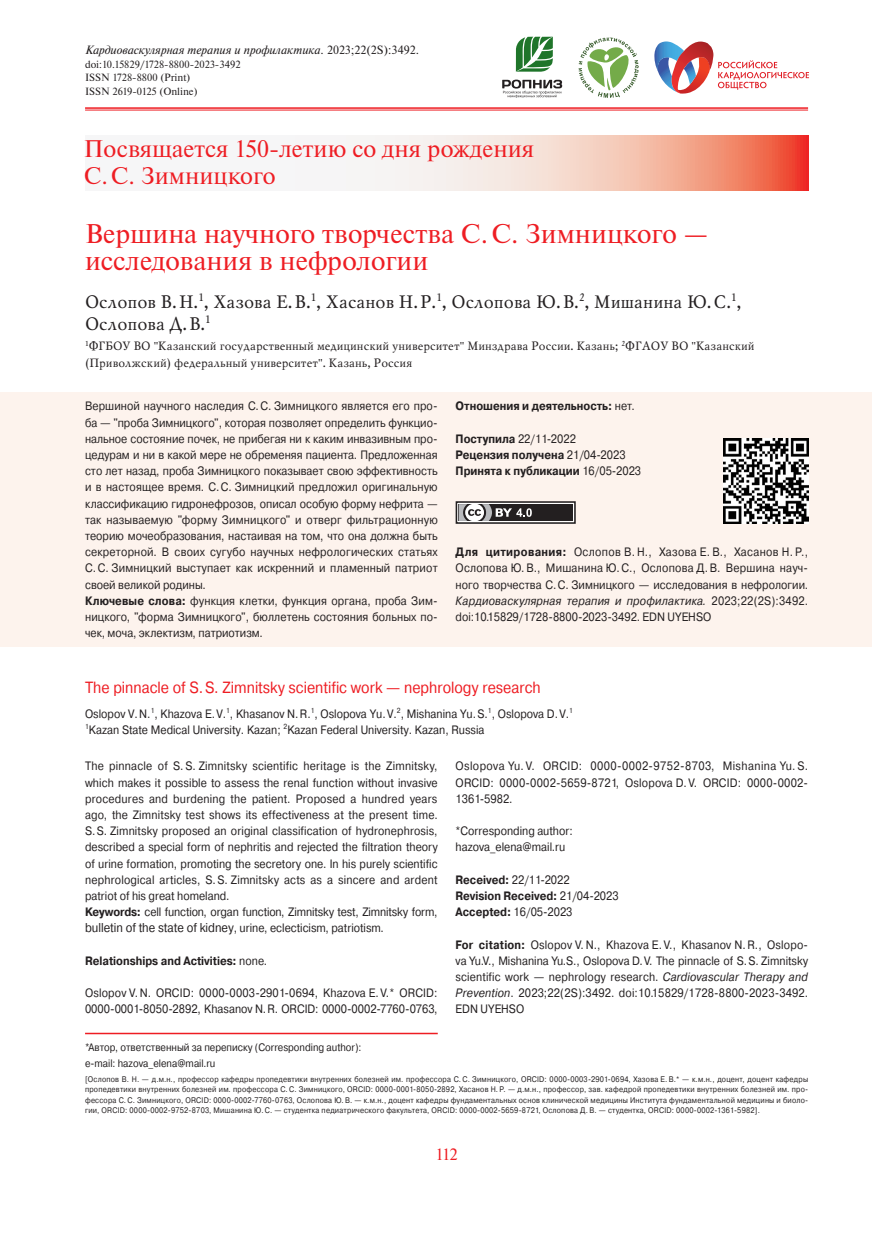
<style>
.page{position:relative;width:872px;height:1234px;background:#fff}
.page>*{position:absolute;margin:0;border:0;box-sizing:border-box;transform-origin:0 0}
.t1{font:27px/27px "Newton";color:#ee1d23}
.t2{font:24px/27px "Newton";color:#ee1d23}
.t3{font:18px/21.6px "Mysl C";color:#231f20}
.t4{font:16.5px "Newton";color:#ee1d23}
.t5{font:16.2px "Pragmatica";color:#ee1d23;scale:.89 1}
.t6{font:12.15px/16.2px "Pragmatica";letter-spacing:.005em;color:#231f20;scale:.89 1}
.t7{font:700 12.15px/16.2px "Pragmatica";color:#231f20;scale:.89 1}
.t8{font:12px/16.2px "Mysl C";color:#231f20}
.t9{font:italic 12px "Newton";color:#231f20}
.t10{font:10.8px/16.2px "Pragmatica";color:#231f20;scale:.89 1}
.t11{font:10.5px/13.5px "Newton";color:#231f20}
.t12{font:8.1px/10.5px "Pragmatica";letter-spacing:.03em;color:#231f20;text-align:justify;scale:.89 1}
.s1{font-style:normal}
.s2{font-weight:700}
.s3{font-weight:400}
.s4{font-style:italic}
.s5{font-size:12.9px}
</style>
<div class="page">
<hr style="left:85px;top:107px;width:723px;height:2px;background:#ee1d23">
<hr style="left:85px;top:110px;width:723px;height:1px;background:#ee1d23">
<div style="left:0;top:392px;width:872px;height:254px;background:#fdf3ed"></div>
<div style="left:455px;top:501px;width:121px;height:22px;border:2px solid #231f20"></div>
<div style="left:458px;top:504px;width:115px;height:17px;background:#231f20"></div>
<svg style="left:458px;top:504px;width:74px;height:17px"></svg>
<img style="left:723px;top:438px;width:85px;height:85px">
<hr style="left:85px;top:1032px;width:353px;height:1px;background:#ee1d23">
<svg style="left:578px;top:37px;width:60px;height:61px"></svg>
<svg style="left:502px;top:80px;width:60px;height:18px"></svg>
<svg style="left:516px;top:37px;width:37px;height:35px"></svg>
<svg style="left:654px;top:41px;width:155px;height:53px"></svg>
<svg style="left:346px;top:135px;width:462px;height:55px"></svg>
<p class="t9" style="left:85px;top:42px;width:335px">Кардиоваскулярная терапия и профилактика<span class="s1">. 2023;22(2S):3492.</span></p>
<p class="t11" style="left:85px;top:57px;width:157px">doi:10.15829/1728-8800-2023-3492<br>ISSN 1728-8800 (Print)<br>ISSN 2619-0125 (Online)</p>
<h2 class="t2" style="left:84px;top:136px;width:452px">Посвящается 150-летию со дня рождения<br>С.С. Зимницкого</h2>
<h1 class="t1" style="left:85px;top:220px;width:624px">Вершина научного творчества С.С. Зимницкого — исследования в нефрологии</h1>
<h3 class="t3" style="left:85px;top:292px;width:658px">Ослопов В.Н.<sup>1</sup>, Хазова Е.В.<sup>1</sup>, Хасанов Н.Р.<sup>1</sup>, Ослопова Ю.В.<sup>2</sup>, Мишанина Ю.С.<sup>1</sup>,<br>Ослопова Д.В.<sup>1</sup></h3>
<p class="t8" style="left:85px;top:338px;width:671px"><sup>1</sup>ФГБОУ ВО "Казанский государственный медицинский университет" Минздрава России. Казань; <sup>2</sup>ФГАОУ ВО "Казанский (Приволжский) федеральный университет". Казань, Россия</p>
<p class="t6" style="left:85px;top:397px;width:398px">Вершиной научного наследия С.С. Зимницкого является его про&shy;ба — "проба Зимницкого", которая позволяет определить функцио&shy;нальное состояние почек, не прибегая ни к каким инвазивным про&shy;цедурам и ни в какой мере не обременяя пациента. Предложенная сто лет назад, проба Зимницкого показывает свою эффективность и в настоящее время. С. С. Зимницкий предложил оригинальную классификацию гидронефрозов, описал особую форму нефрита — так называемую "форму Зимницкого" и отверг фильтрационную теорию мочеобразования, настаивая на том, что она должна быть секреторной. В своих сугубо научных нефрологических статьях С. С. Зимницкий выступает как искренний и пламенный патриот своей великой родины.<br><span class="s2">Ключевые слова:</span> функция клетки, функция органа, проба Зим&shy;ницкого, "форма Зимницкого", бюллетень состояния больных по&shy;чек, моча, эклектизм, патриотизм.</p>
<p class="t7" style="left:455px;top:398px;width:203px">Отношения и деятельность: <span class="s3">нет.</span></p>
<p class="t7" style="left:455px;top:430px;width:210px">Поступила <span class="s3">22/11-2022<br></span>Рецензия получена <span class="s3">21/04-2023<br></span>Принята к публикации <span class="s3">16/05-2023</span></p>
<p class="t6" style="left:455px;top:543px;width:398px;text-align:justify"><span class="s2">Для цитирования:</span> Ослопов В. Н., Хазова Е. В., Хасанов Н. Р., Ослопова Ю.В., Мишанина Ю. С., Ослопова Д.В. Вершина науч&shy;ного творчества С.С. Зимницкого — исследования в нефрологии.<br><span class="s4">Кардиоваскулярная терапия и профилактика.</span> 2023;22(2S):3492. doi:10.15829/1728-8800-2023-3492. EDN UYEHSO</p>
<h3 class="t5" style="left:85px;top:675px;width:513px">The pinnacle of S.S. Zimnitsky scientific work — nephrology research</h3>
<p class="t6" style="left:85px;top:705px;width:550px">Oslopov V.N.<sup>1</sup>, Khazova E.V.<sup>1</sup>, Khasanov N.R.<sup>1</sup>, Oslopova Yu.V.<sup>2</sup>, Mishanina Yu.S.<sup>1</sup>, Oslopova D.V.<sup>1<br>1</sup>Kazan State Medical University. Kazan; <sup>2</sup>Kazan Federal University. Kazan, Russia</p>
<p class="t6" style="left:85px;top:757px;width:398px">The pinnacle of S.S. Zimnitsky scientific heritage is the Zimnitsky, which makes it possible to assess the renal function without invasive procedures and burdening the patient. Proposed a hundred years ago, the Zimnitsky test shows its effectiveness at the present time.<br>S.S. Zimnitsky proposed an original classification of hydronephrosis, described a special form of nephritis and rejected the filtration theory of urine formation, promoting the secretory one. In his purely scientific nephrological articles, S.S. Zimnitsky acts as a sincere and ardent patriot of his great homeland.<br><span class="s2">Keywords:</span> cell function, organ function, Zimnitsky test, Zimnitsky form, <span class="s5">bulletin of the state of kidney</span>, urine, eclecticism, patriotism.</p>
<p class="t7" style="left:85px;top:952px;width:206px">Relationships and Activities: <span class="s3">none.</span></p>
<p class="t6" style="left:85px;top:984px;width:397px">Oslopov V. N. ORCID: 0000-0003-2901-0694, Khazova E. V.* ORCID:<br>0000-0001- 8050-2892, Khasanov N.R. ORCID: 0000-0002-7760-0763,</p>
<p class="t6" style="left:455px;top:757px;width:397px">Oslopova Yu. V. ORCID: 0000-0002-9752-8703, Mishanina Yu. S.<br>ORCID: 0000-0002-5659- 8721, Oslopova D. V. ORCID: 0000-0002-<br>1361-5982.</p>
<p class="t6" style="left:455px;top:822px;width:133px">*Corresponding author: hazova_elena@mail.ru</p>
<p class="t7" style="left:455px;top:871px;width:185px">Received: <span class="s3">22/11-2022<br></span>Revision Received: <span class="s3">21/04-2023<br></span>Accepted: <span class="s3">16/05-2023</span></p>
<p class="t6" style="left:455px;top:935px;width:397px;text-align:justify"><span class="s2">For citation:</span> Oslopov V. N., Khazova E. V., Khasanov N.R., Oslopo&shy;va Yu.V., Mishanina Yu.S., Oslopova D.V. The pinnacle of S.S. Zimnitsky scientific work — nephrology research. <span class="s4">Cardiovascular Therapy and Prevention</span>. 2023;22(2S):3492. doi:10.15829/1728-8800-2023-3492.<br>EDN UYEHSO</p>
<p class="t10" style="left:85px;top:1038px;width:312px">*Автор, ответственный за переписку (Corresponding author): e- mail: hazova_elena@mail.ru</p>
<p class="t12" style="left:85px;top:1073px;width:814px">[Ослопов В. Н. — д.м.н., профессор кафедры пропедевтики внутренних болезней им. профессора С. С. Зимницкого, ORCID: 0000-0003-2901-0694, Хазова Е. В.* — к.м.н., доцент, доцент кафедры пропедевтики внутренних болезней им. профессора С. С. Зимницкого, ORCID: 0000-0001-8050-2892, Хасанов Н. Р. — д.м.н., профессор, зав. кафедрой пропедевтики внутренних болезней им. про&shy;фессора С. С. Зимницкого, ORCID: 0000-0002-7760-0763, Ослопова Ю. В. — к.м.н., доцент кафедры фундаментальных основ клинической медицины Института фундаментальной медицины и биоло&shy;гии, ORCID: 0000-0002-9752-8703, Мишанина Ю. С. — студентка педиатрического факультета, ORCID: 0000-0002-5659-8721, Ослопова Д. В. — студентка, ORCID: 0000-0002-1361-5982].</p>
<h3 class="t4" style="left:435px;top:1143px;width:24px">112</h3>
</div>
